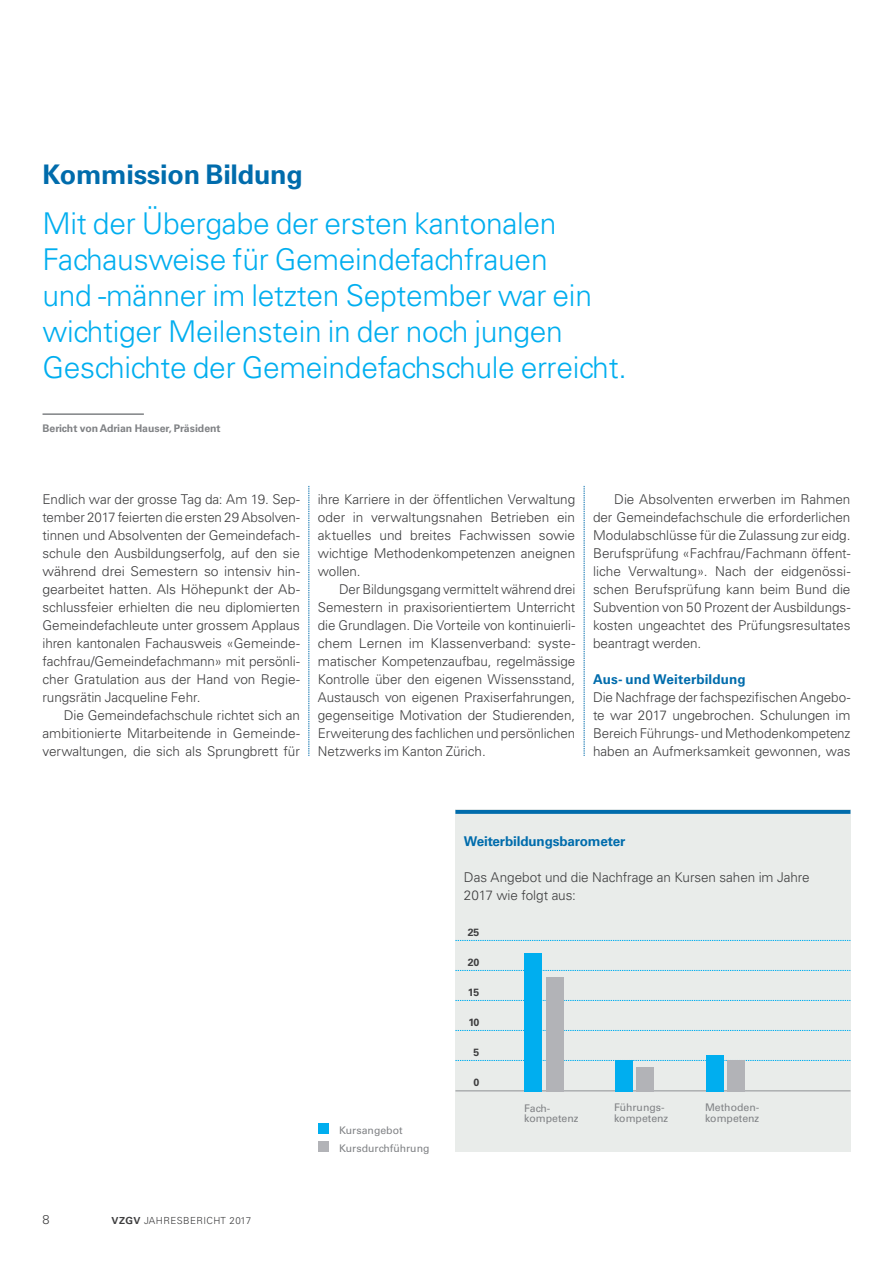
<style>
.page{position:relative;width:893px;height:1263px;background:#fff}
.page>*{position:absolute;margin:0;border:0;box-sizing:border-box;transform-origin:0 0}
.t1{font:300 30px/36px "Univers LT Std";letter-spacing:-.01em;color:#00aeef}
.t2{font:700 27px "Univers LT Std";letter-spacing:-.01em;color:#006cac}
.t3{font:300 13.5px/18px "Univers LT Std";letter-spacing:-.005em;color:#3e3e3f;text-align:justify}
.t4{font:700 13.5px "Univers LT Std";letter-spacing:-.01em;color:#006cac}
.t5{font:700 13.5px "Univers LT Std";letter-spacing:.01em;color:#006cac}
.t6{font:300 12.75px "Univers LT Std";color:#3e3e3f}
.t7{font:10.5px/10.5px "Univers LT Std";color:#808285}
.t8{font:700 10.5px "Univers LT Std";color:#808285}
.t9{font:700 10.5px "Univers LT Std";color:#3e3e3f}
.t10{font:300 9.75px "Univers LT Std";letter-spacing:.045em;color:#3e3e3f}
.s1{font-weight:700}
</style>
<div class="page">
<div style="left:455px;top:810px;width:395px;height:342px;background:#e9ecea"></div>
<svg style="left:455px;top:810px;width:395px;height:4px;background:#0770ae"></svg>
<svg style="left:455px;top:940px;width:395px;height:1px"></svg>
<svg style="left:455px;top:970px;width:395px;height:1px"></svg>
<svg style="left:455px;top:1000px;width:395px;height:1px"></svg>
<svg style="left:455px;top:1030px;width:395px;height:1px"></svg>
<svg style="left:455px;top:1060px;width:395px;height:1px"></svg>
<hr style="left:455px;top:1090px;width:395px;height:1px;background:#9d9fa2">
<hr style="left:43px;top:413px;width:101px;height:2px;background:#808285">
<svg style="left:584px;top:486px;width:1px;height:270px"></svg>
<div style="left:546px;top:977px;width:18px;height:114px;background:#b2b3b7"></div>
<div style="left:728px;top:1060px;width:17px;height:31px;background:#b2b3b7"></div>
<div style="left:636px;top:1067px;width:18px;height:24px;background:#b2b3b7"></div>
<div style="left:524px;top:953px;width:18px;height:138px;background:#00aeef"></div>
<div style="left:706px;top:1055px;width:17px;height:36px;background:#00aeef"></div>
<div style="left:615px;top:1060px;width:17px;height:31px;background:#00aeef"></div>
<div style="left:318px;top:1123px;width:10px;height:11px;background:#00aeef"></div>
<div style="left:318px;top:1141px;width:10px;height:11px;background:#b2b3b7"></div>
<svg style="left:309px;top:486px;width:1px;height:270px"></svg>
<h2 class="t2" style="left:43px;top:159px;width:262px">Kommission Bildung</h2>
<h1 class="t1" style="left:43px;top:205px;width:586px">Mit der Übergabe der ersten kantonalen Fachausweise für Gemeindefachfrauen<br>und -männer im letzten September war ein wichtiger Meilenstein in der noch jungen Geschichte der Gemeindefachschule erreicht.</h1>
<p class="t8" style="left:43px;top:422px;width:180px">Bericht von Adrian Hauser, Präsident</p>
<p class="t3" style="left:43px;top:490px;width:259px">Endlich war der grosse Tag da: Am 19. Sep&shy;tember 2017 feierten die ersten 29 Absolven&shy;tinnen und Absolventen der Gemeindefach&shy;schule den Ausbildungserfolg, auf den sie während drei Semestern so intensiv hin&shy;gearbeitet hatten. Als Höhepunkt der Ab&shy;schlussfeier erhielten die neu diplomierten Gemeindefachleute unter grossem Applaus ihren kantonalen Fachausweis «Gemeinde&shy;fachfrau/Gemeindefachmann» mit persönli&shy;cher Gratulation aus der Hand von Regie&shy;rungsrätin Jacqueline Fehr.</p>
<p class="t3" style="left:43px;top:706px;width:259px;text-indent:21px">Die Gemeindefachschule richtet sich an ambitionierte Mitarbeitende in Gemeinde&shy;verwaltungen, die sich als Sprungbrett für</p>
<p class="t3" style="left:318px;top:490px;width:259px">ihre Karriere in der öffentlichen Verwaltung oder in verwaltungsnahen Betrieben ein aktuelles und breites Fachwissen sowie wichtige Methodenkompetenzen aneignen wollen.</p>
<p class="t3" style="left:318px;top:580px;width:259px;text-indent:21px">Der Bildungsgang vermittelt während drei Semestern in praxisorientiertem Unterricht die Grundlagen. Die Vorteile von kontinuierli&shy;chem Lernen im Klassenverband: syste&shy;matischer Kompetenzaufbau, regelmässige Kontrolle über den eigenen Wissensstand, Austausch von eigenen Praxiserfahrungen, gegenseitige Motivation der Studierenden, Erweiterung des fachlichen und persönlichen Netzwerks im Kanton Zürich.</p>
<p class="t3" style="left:593px;top:490px;width:259px;text-indent:21px">Die Absolventen erwerben im Rahmen der Gemeindefachschule die erforderlichen Modulabschlüsse für die Zulassung zur eidg.<br>Berufsprüfung «Fachfrau/Fachmann öffent&shy;liche Verwaltung». Nach der eidgenössi&shy;schen Berufsprüfung kann beim Bund die Subvention von 50 Prozent der Ausbildungs&shy;kosten ungeachtet des Prüfungsresultates beantragt werden.</p>
<p class="t5" style="left:593px;top:671px;width:154px">Aus- und Weiterbildung</p>
<p class="t3" style="left:593px;top:688px;width:259px">Die Nachfrage der fachspezifischen Angebo&shy;te war 2017 ungebrochen. Schulungen im Bereich Führungs- und Methodenkompetenz haben an Aufmerksamkeit gewonnen, was</p>
<p class="t6" style="left:43px;top:1212px;width:9px">8</p>
<p class="t10" style="left:112px;top:1215px;width:141px"><span class="s1">VZGV</span> JAHRESBERICHT 2017</p>
<p class="t7" style="left:339px;top:1121px;width:92px;line-height:18px">Kursangebot<br>Kursdurchführung</p>
<p class="t4" style="left:464px;top:833px;width:163px">Weiterbildungsbarometer</p>
<p class="t3" style="left:464px;top:868px;width:347px">Das Angebot und die Nachfrage an Kursen sahen im Jahre<br>2017 wie folgt aus:</p>
<p class="t9" style="left:468px;top:926px;width:13px">25</p>
<p class="t9" style="left:468px;top:956px;width:13px">20</p>
<p class="t9" style="left:468px;top:986px;width:13px">15</p>
<p class="t9" style="left:468px;top:1016px;width:13px">10</p>
<p class="t9" style="left:474px;top:1046px;width:7px">5</p>
<p class="t9" style="left:474px;top:1076px;width:7px">0</p>
<p class="t7" style="left:524px;top:1102px;width:56px">Fach&shy;kompetenz</p>
<p class="t7" style="left:614px;top:1102px;width:56px">Führungs&shy;kompetenz</p>
<p class="t7" style="left:705px;top:1102px;width:56px">Methoden&shy;kompetenz</p>
</div>
